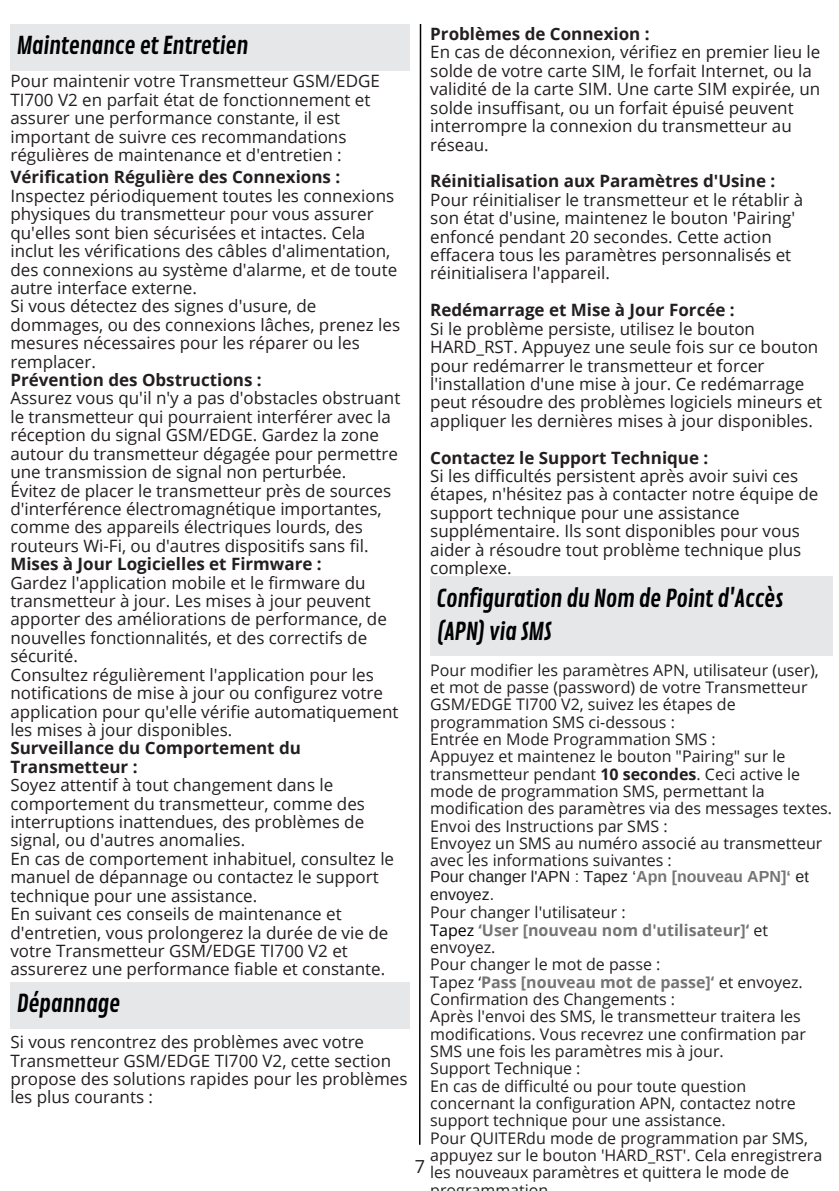
<style>
.page{position:relative;width:839px;height:1191px;background:#fff}
.page>*{position:absolute;margin:0;border:0;box-sizing:border-box;transform-origin:0 0}
.t1{font:24px/33px "Contrail One";letter-spacing:-.03em;color:#000}
.t2{font:18px "Open Sans";color:#231f20}
.t3{font:17px/18.4px "Open Sans";color:#231f20}
.t4{font:700 17px/18.4px "Open Sans";color:#231f20}
.t5{font:16px/17.4px "Open Sans";color:#231f20}
.t6{font:700 16px "Open Sans";color:#757575}
.t7{font:16px/17.4px "Arimo";color:#231f20}
.s1{font-weight:700}
.s2{font-weight:700;color:#757575}
.s3{font-weight:400;color:#000}
.s4{font-weight:400;color:#231f20}
</style>
<div class="page">
<svg style="left:419px;top:24px;width:3px;height:1121px"></svg>
<div style="left:10px;top:24px;width:400px;height:46px;background:#e6e7e8"></div>
<div style="left:430px;top:577px;width:403px;height:79px;background:#e6e7e8"></div>
<div style="left:10px;top:982px;width:400px;height:46px;background:#e6e7e8"></div>
<h1 class="t1" style="left:16px;top:30px;width:234px">Maintenance et Entretien</h1>
<p class="t3" style="left:10px;top:72px;width:371px">Pour maintenir votre Transmetteur GSM/EDGE TI700 V2 en parfait état de fonctionnement et assurer une performance constante, il est important de suivre ces recommandations régulières de maintenance et d'entretien :</p>
<p class="t4" style="left:10px;top:168px;width:331px">Vérification Régulière des Connexions :</p>
<p class="t3" style="left:10px;top:186px;width:388px">Inspectez périodiquement toutes les connexions physiques du transmetteur pour vous assurer qu'elles sont bien sécurisées et intactes. Cela inclut les vérifications des câbles d'alimentation, des connexions au système d'alarme, et de toute autre interface externe.</p>
<p class="t3" style="left:10px;top:297px;width:391px">Si vous détectez des signes d'usure, de dommages, ou des connexions lâches, prenez les mesures nécessaires pour les réparer ou les remplacer.</p>
<p class="t4" style="left:10px;top:370px;width:253px">Prévention des Obstructions :</p>
<p class="t3" style="left:10px;top:389px;width:391px">Assurez vous qu'il n'y a pas d'obstacles obstruant le transmetteur qui pourraient interférer avec la réception du signal GSM/EDGE. Gardez la zone autour du transmetteur dégagée pour permettre une transmission de signal non perturbée.</p>
<p class="t3" style="left:10px;top:481px;width:382px">Évitez de placer le transmetteur près de sources d'interférence électromagnétique importantes, comme des appareils électriques lourds, des routeurs Wi-Fi, ou d'autres dispositifs sans fil.</p>
<p class="t4" style="left:10px;top:554px;width:313px">Mises à Jour Logicielles et Firmware :</p>
<p class="t3" style="left:10px;top:573px;width:378px">Gardez l'application mobile et le firmware du transmetteur à jour. Les mises à jour peuvent apporter des améliorations de performance, de nouvelles fonctionnalités, et des correctifs de sécurité.</p>
<p class="t3" style="left:10px;top:665px;width:389px">Consultez régulièrement l'application pour les notifications de mise à jour ou configurez votre application pour qu'elle vérifie automatiquement les mises à jour disponibles.</p>
<p class="t4" style="left:10px;top:739px;width:292px">Surveillance du Comportement du<br>Transmetteur :</p>
<p class="t3" style="left:10px;top:775px;width:356px">Soyez attentif à tout changement dans le comportement du transmetteur, comme des interruptions inattendues, des problèmes de signal, ou d'autres anomalies.</p>
<p class="t3" style="left:10px;top:849px;width:385px">En cas de comportement inhabituel, consultez le manuel de dépannage ou contactez le support technique pour une assistance.</p>
<p class="t3" style="left:10px;top:904px;width:379px">En suivant ces conseils de maintenance et d'entretien, vous prolongerez la durée de vie de votre Transmetteur GSM/EDGE TI700 V2 et assurerez une performance fiable et constante.</p>
<p class="t1" style="left:16px;top:988px;width:106px">Dépannage</p>
<h1 class="t3" style="left:10px;top:1032px;width:398px">Si vous rencontrez des problèmes avec votre Transmetteur GSM/EDGE TI700 V2, cette section propose des solutions rapides pour les problèmes les plus courants :</h1>
<h1 class="t4" style="left:430px;top:24px;width:221px">Problèmes de Connexion :</h1>
<p class="t3" style="left:430px;top:43px;width:391px">En cas de déconnexion, vérifiez en premier lieu le solde de votre carte SIM, le forfait Internet, ou la validité de la carte SIM. Une carte SIM expirée, un solde insuffisant, ou un forfait épuisé peuvent interrompre la connexion du transmetteur au réseau.</p>
<p class="t4" style="left:430px;top:172px;width:346px">Réinitialisation aux Paramètres d'Usine :</p>
<p class="t3" style="left:430px;top:190px;width:374px">Pour réinitialiser le transmetteur et le rétablir à son état d'usine, maintenez le bouton 'Pairing' enfoncé pendant 20 secondes. Cette action effacera tous les paramètres personnalisés et réinitialisera l'appareil.</p>
<p class="t4" style="left:430px;top:300px;width:306px">Redémarrage et Mise à Jour Forcée :</p>
<p class="t3" style="left:430px;top:319px;width:393px">Si le problème persiste, utilisez le bouton HARD_RST. Appuyez une seule fois sur ce bouton pour redémarrer le transmetteur et forcer l'installation d'une mise à jour. Ce redémarrage peut résoudre des problèmes logiciels mineurs et appliquer les dernières mises à jour disponibles.</p>
<p class="t4" style="left:430px;top:448px;width:279px">Contactez le Support Technique :</p>
<p class="t3" style="left:430px;top:466px;width:389px">Si les difficultés persistent après avoir suivi ces étapes, n'hésitez pas à contacter notre équipe de support technique pour une assistance supplémentaire. Ils sont disponibles pour vous aider à résoudre tout problème technique plus complexe.</p>
<p class="t1" style="left:436px;top:583px;width:349px">Configuration du Nom de Point d'Accès (APN) via SMS</p>
<p class="t5" style="left:430px;top:661px;width:403px">Pour modifier les paramètres APN, utilisateur (user), et mot de passe (password) de votre Transmetteur GSM/EDGE TI700 V2, suivez les étapes de programmation SMS ci-dessous :<br>Entrée en Mode Programmation SMS :<br>Appuyez et maintenez le bouton "Pairing" sur le transmetteur pendant <span class="s1">10 secondes</span>. Ceci active le mode de programmation SMS, permettant la modification des paramètres via des messages textes.<br>Envoi des Instructions par SMS :<br>Envoyez un SMS au numéro associé au transmetteur avec les informations suivantes :</p>
<p class="t7" style="left:430px;top:868px;width:380px">Pour changer l'APN : Tapez ‘<span class="s2">Apn [nouveau APN]‘</span> et envoyez.</p>
<p class="t5" style="left:430px;top:903px;width:197px">Pour changer l'utilisateur :</p>
<p class="t6" style="left:430px;top:919px;width:339px"><span class="s3">Tapez</span> ‘User [nouveau nom d'utilisateur]‘ <span class="s4">et</span></p>
<p class="t5" style="left:430px;top:938px;width:67px">envoyez.</p>
<p class="t5" style="left:430px;top:955px;width:232px">Pour changer le mot de passe :</p>
<p class="t6" style="left:430px;top:971px;width:374px"><span class="s4">Tapez ‘</span>Pass [nouveau mot de passe]‘ <span class="s4">et envoyez.</span></p>
<p class="t5" style="left:430px;top:990px;width:246px">Confirmation des Changements :</p>
<p class="t5" style="left:430px;top:1007px;width:372px">Après l'envoi des SMS, le transmetteur traitera les</p>
<p class="t5" style="left:430px;top:1025px;width:377px">modifications. Vous recevrez une confirmation par</p>
<p class="t5" style="left:430px;top:1042px;width:295px">SMS une fois les paramètres mis à jour.</p>
<p class="t5" style="left:430px;top:1059px;width:152px">Support Technique :</p>
<p class="t5" style="left:430px;top:1077px;width:317px">En cas de difficulté ou pour toute question</p>
<p class="t5" style="left:430px;top:1094px;width:367px">concernant la configuration APN, contactez notre</p>
<p class="t5" style="left:430px;top:1111px;width:297px">support technique pour une assistance.</p>
<p class="t5" style="left:430px;top:1129px;width:379px">Pour QUITERdu mode de programmation par SMS,</p>
<p class="t5" style="left:430px;top:1146px;width:393px">appuyez sur le bouton 'HARD_RST'. Cela enregistrera</p>
<p class="t5" style="left:430px;top:1163px;width:360px">les nouveaux paramètres et quittera le mode de</p>
<p class="t5" style="left:519px;top:1181px;width:11px">ti</p>
<p class="t2" style="left:414px;top:1154px;width:12px">7</p>
</div>
